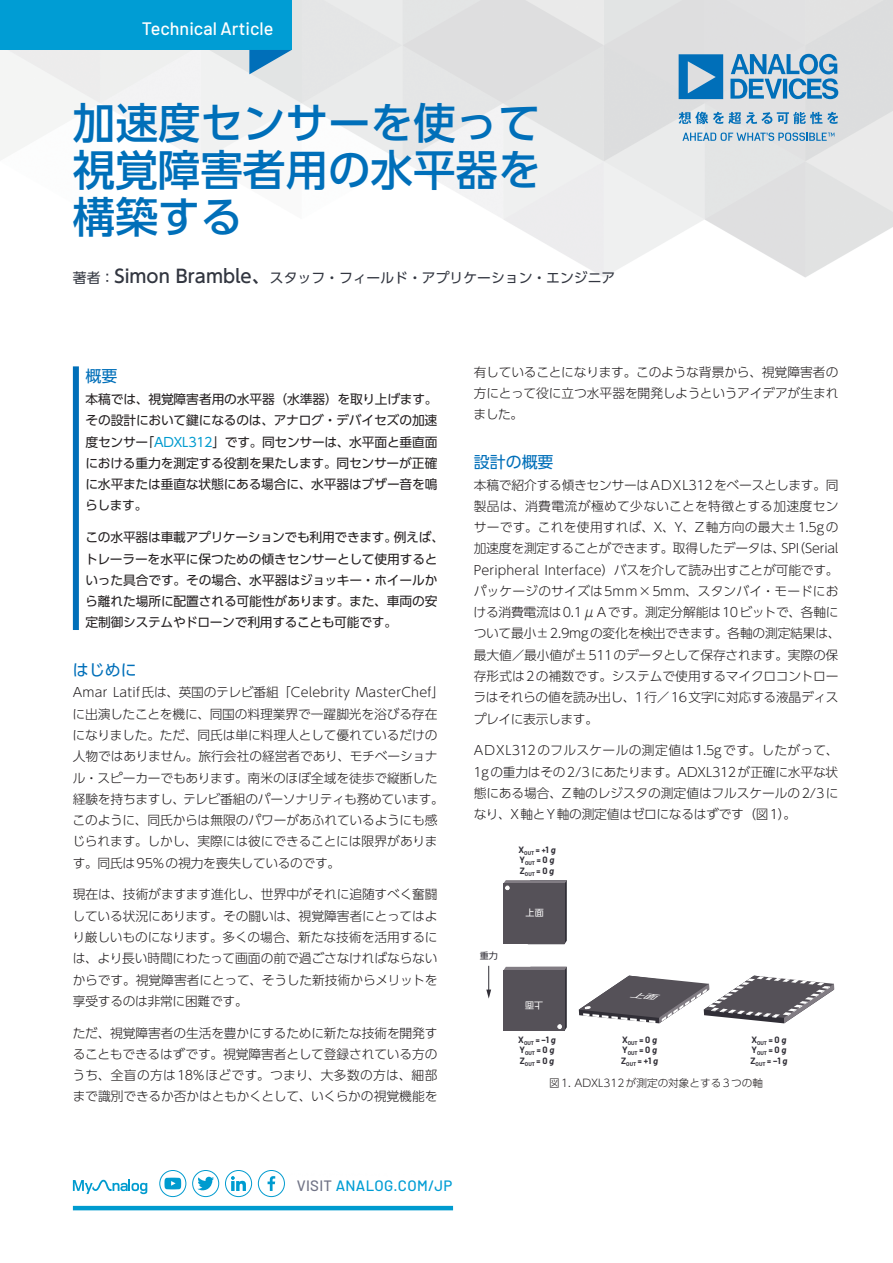
<style>
.page{position:relative;width:893px;height:1263px;background:#fff}
.page>*{position:absolute;margin:0;border:0;box-sizing:border-box;transform-origin:0 0}
._00-タイトル{font:500 42.45px/46.8px "UD Shin Go Pro";color:#006fb9;text-align:justify}
.t1{font:500 18px "Barlow";color:#fff}
._02-ヘッダ01{font:15.9px "UD Shin Go Pro";color:#006fb9}
._01-リードヘッダ{font:15.9px "UD Shin Go Pro";color:#006fb9}
.t2{font:500 15px "Barlow";letter-spacing:.02em;color:#009dd4}
._00-著者名{font:13.8px "UD Shin Go Pro";color:#323640}
._03-本文{font:300 12.75px/21.3px "UD Shin Go Pro";letter-spacing:-.01em;color:#231f20;text-align:justify}
._01-リード{font:12.75px/21.3px "UD Shin Go Pro";letter-spacing:-.015em;color:#231f20;text-align:justify}
._07-キャプション{font:300 10.65px "UD Shin Go Pro";color:#231f20}
.t3{font:700 8.85px "Barlow";color:#312f37}
.t4{font:8.85px "UD Shin Go Pro";color:#fff}
.t5{font:8.85px "UD Shin Go Pro";color:#312f37}
.t6{font:700 5.4px/10.6px "Barlow";color:#312f37}
.s1{font-weight:500;font-size:18px}
.s2{color:#009bcf}
.s3{font-size:7.95px}
.s4{font-style:italic}
.s5{color:#717486}
</style>
<div class="page">
<img style="left:0;top:0;width:893px;height:1198px">
<div style="left:0;top:0;width:292px;height:50px;background:#009dd4"></div>
<svg style="left:249px;top:50px;width:43px;height:24px"></svg>
<svg style="left:678px;top:112px;width:160px;height:12px;background:#8bb6d2"></svg>
<svg style="left:682px;top:133px;width:152px;height:8px"></svg>
<svg style="left:679px;top:54px;width:159px;height:45px;background:#6ba5cb"></svg>
<hr style="left:73px;top:1206px;width:380px;height:4px;background:#009bcf">
<svg style="left:164px;top:1178px;width:17px;height:11px"></svg>
<div style="left:159px;top:1170px;width:27px;height:27px;border:1px solid #009bcf;border-radius:50%"></div>
<div style="left:192px;top:1170px;width:27px;height:27px;border:1px solid #009bcf;border-radius:50%"></div>
<svg style="left:197px;top:1177px;width:17px;height:13px"></svg>
<div style="left:225px;top:1170px;width:27px;height:27px;border:1px solid #009bcf;border-radius:50%"></div>
<div style="left:258px;top:1170px;width:27px;height:27px;border:1px solid #009bcf;border-radius:50%"></div>
<svg style="left:268px;top:1176px;width:7px;height:15px"></svg>
<svg style="left:231px;top:1176px;width:15px;height:15px"></svg>
<svg style="left:73px;top:1179px;width:74px;height:15px"></svg>
<div style="left:73px;top:366px;width:6px;height:264px;background:#006fb9"></div>
<div style="left:503px;top:967px;width:64px;height:64px;background:#555158"></div>
<div style="left:503px;top:880px;width:64px;height:64px;background:#555158"></div>
<svg style="left:486px;top:966px;width:5px;height:32px"></svg>
<svg style="left:579px;top:976px;width:255px;height:47px"></svg>
<h2 class="t1" style="left:142px;top:15px;width:133px">Technical Article</h2>
<p class="_00-タイトル" style="left:73px;top:98px;width:469px">加速度センサーを使って視覚障害者用の水平器を構築する</p>
<p class="_00-著者名" style="left:73px;top:267px;width:544px">著者：<span class="s1">Simon Bramble、</span>スタッフ・フィールド・アプリケーション・エンジニア</p>
<p class="_01-リードヘッダ" style="left:86px;top:363px;width:33px">概要</p>
<p class="_01-リード" style="left:85px;top:388px;width:354px">本稿では、視覚障害者用の水平器（水準器）を取り上げます。その設計において鍵になるのは、アナログ・デバイセズの加速度センサー「<span class="s2">ADXL312</span>」です。同センサーは、水平面と垂直面における重力を測定する役割を果たします。同センサーが正確に水平または垂直な状態にある場合に、水平器はブザー音を鳴らします。</p>
<p class="_01-リード" style="left:85px;top:526px;width:360px;text-align:left">この水平器は車載アプリケーションでも利用できます。例えば、トレーラーを水平に保つための傾きセンサーとして使用するといった具合です。その場合、水平器はジョッキー・ホイールから離れた場所に配置される可能性があります。また、車両の安定制御システムやドローンで利用することも可能です。</p>
<p class="_02-ヘッダ01" style="left:73px;top:657px;width:65px">はじめに</p>
<p class="_03-本文" style="left:72px;top:681px;width:373px;text-align:left">Amar Latif氏は、英国のテレビ番組「Celebrity MasterChef」に出演したことを機に、同国の料理業界で一躍脚光を浴びる存在になりました。ただ、同氏は単に料理人として優れているだけの人物ではありません。旅行会社の経営者であり、モチベーショナル・スピーカーでもあります。南米のほぼ全域を徒歩で縦断した経験を持ちますし、テレビ番組のパーソナリティも務めています。このように、同氏からは無限のパワーがあふれているようにも感じられます。しかし、実際には彼にできることには限界があります。同氏は95%の視力を喪失しているのです。</p>
<p class="_03-本文" style="left:72px;top:883px;width:367px">現在は、技術がますます進化し、世界中がそれに追随すべく奮闘している状況にあります。その闘いは、視覚障害者にとってはより厳しいものになります。多くの場合、新たな技術を活用するには、より長い時間にわたって画面の前で過ごさなければならないからです。視覚障害者にとって、そうした新技術からメリットを享受するのは非常に困難です。</p>
<p class="_03-本文" style="left:73px;top:1022px;width:366px">ただ、視覚障害者の生活を豊かにするために新たな技術を開発することもできるはずです。視覚障害者として登録されている方のうち、全盲の方は18%ほどです。つまり、大多数の方は、細部まで識別できるか否かはともかくとして、いくらかの視覚機能を</p>
<p class="_03-本文" style="left:474px;top:361px;width:366px">有していることになります。このような背景から、視覚障害者の方にとって役に立つ水平器を開発しようというアイデアが生まれました。</p>
<p class="_02-ヘッダ01" style="left:474px;top:449px;width:81px">設計の概要</p>
<p class="_03-本文" style="left:474px;top:474px;width:368px;text-align:left">本稿で紹介する傾きセンサーはADXL312をベースとします。同製品は、消費電流が極めて少ないことを特徴とする加速度センサーです。これを使用すれば、X、Y、Z軸方向の最大±1.5gの加速度を測定することができます。取得したデータは、SPI（Serial Peripheral Interface）バスを介して読み出すことが可能です。パッケージのサイズは5mm×5mm、スタンバイ・モードにおける消費電流は0.1μAです。測定分解能は10ビットで、各軸について最小±2.9mgの変化を検出できます。各軸の測定結果は、最大値／最小値が±511のデータとして保存されます。実際の保存形式は2の補数です。システムで使用するマイクロコントローラはそれらの値を読み出し、1行／16文字に対応する液晶ディスプレイに表示します。</p>
<p class="_03-本文" style="left:473px;top:739px;width:367px">ADXL312のフルスケールの測定値は1.5gです。したがって、1gの重力はその2/3にあたります。ADXL312が正確に水平な状態にある場合、Z軸のレジスタの測定値はフルスケールの2/3になり、X軸とY軸の測定値はゼロになるはずです（図1）。</p>
<p class="t6" style="left:518px;top:847px;width:39px"><sup>X</sup>OUT <sup>=</sup> <sup>+</sup><sup>1</sup> <sup>g<br></sup><sup>Y</sup>OUT <sup>=</sup> <sup>0</sup> <sup>g<br></sup><sup>Z</sup>OUT <sup>=</sup> <sup>0</sup> <sup>g</sup></p>
<p class="t5" style="left:480px;top:948px;width:20px">重力</p>
<p class="t4" style="left:525px;top:906px;width:20px">上面</p>
<p class="t4" style="left:543px;top:1012px;width:20px;rotate:-180deg">上面</p>
<p class="t3" style="left:518px;top:1033px;width:39px">X<sub>OUT</sub> <span class="s3">=</span> –1 <span class="s4">g</span></p>
<p class="t6" style="left:520px;top:1047px;width:36px"><sup>Y</sup>OUT <sup>=</sup> <sup>0</sup> <sup>g<br></sup><sup>Z</sup>OUT <sup>=</sup> <sup>0</sup> <sup>g</sup></p>
<p class="t6" style="left:622px;top:1037px;width:37px"><sup>X</sup>OUT <sup>=</sup> <sup>0</sup> <sup>g<br></sup><sup>Y</sup>OUT <sup>=</sup> <sup>0</sup> <sup>g</sup></p>
<p class="t3" style="left:621px;top:1054px;width:38px">Z<sub>OUT</sub> <span class="s3">=</span> +1 <span class="s4">g</span></p>
<p class="t6" style="left:751px;top:1037px;width:37px"><sup>X</sup>OUT <sup>=</sup> <sup>0</sup> <sup>g<br></sup><sup>Y</sup>OUT <sup>=</sup> <sup>0</sup> <sup>g</sup></p>
<p class="t3" style="left:750px;top:1054px;width:38px">Z<sub>OUT</sub> <span class="s3">=</span> –1 <span class="s4">g</span></p>
<p class="_07-キャプション" style="left:549px;top:1075px;width:215px">図1. ADXL312が測定の対象とする3つの軸</p>
<p class="t2" style="left:297px;top:1174px;width:157px"><span class="s5">VISIT</span> ANALOG.COM/JP</p>
</div>
